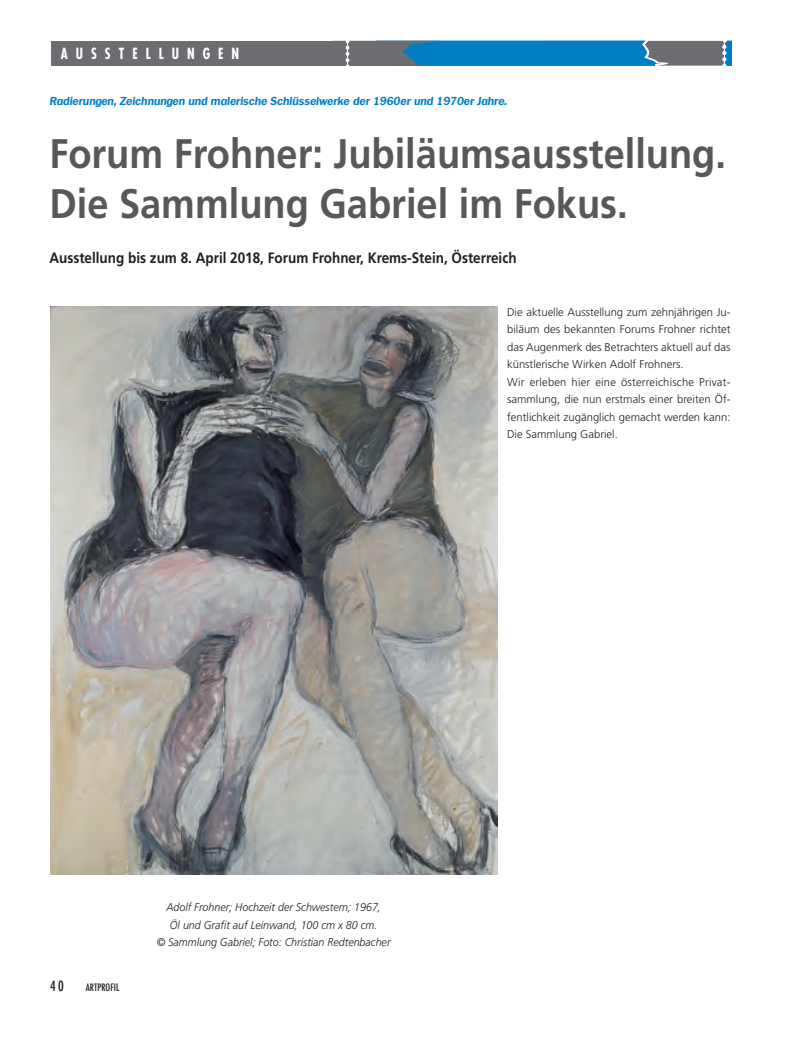
<style>
.page{position:relative;width:805px;height:1053px;background:#fff}
.page>*{position:absolute;margin:0;border:0;box-sizing:border-box;transform-origin:0 0}
.t1{font:700 41.25px/49.5px "Frutiger";color:#57585a;scale:.92 1}
.t2{font:700 15px "Frutiger";color:#231f20;scale:.9 1}
.t3{font:700 condensed 15px "Futura";letter-spacing:.6em;color:#fff;scale:.89 1}
.t4{font:500 condensed 13.75px "Futura";color:#231f20}
.t5{font:300 11.25px/17.5px "Frutiger";color:#231f20}
.t6{font:italic 300 11.25px/17.5px "Frutiger";color:#231f20;text-align:center;scale:.95 1}
.t7{font:italic 700 11.25px "Futon";color:#007ec5}
.t8{font:500 condensed 10px "Futura";color:#231f20}
</style>
<div class="page">
<img style="left:50px;top:306px;width:447px;height:568px">
<div style="left:51px;top:41px;width:680px;height:25px;background:#6c6d70"></div>
<svg style="left:332px;top:40px;width:399px;height:26px"></svg>
<h2 class="t3" style="left:61px;top:44px;width:202px">AUSSTELLUNGEN</h2>
<h2 class="t3" style="left:61px;top:44px;width:96px">RAHMEN</h2>
<p class="t7" style="left:49px;top:94px;width:459px">Radierungen, Zeichnungen und malerische Schlüsselwerke der 1960er und 1970er Jahre.</p>
<h1 class="t1" style="left:49px;top:129px;width:736px">Forum Frohner: Jubiläumsausstellung.<br>Die Sammlung Gabriel im Fokus.</h1>
<h2 class="t2" style="left:49px;top:249px;width:520px">Ausstellung bis zum 8. April 2018, Forum Frohner, Krems-Stein, Österreich</h2>
<p class="t5" style="left:507px;top:303px;width:225px">Die aktuelle Ausstellung zum zehnjährigen Ju&shy;biläum des bekannten Forums Frohner richtet das Augenmerk des Betrachters aktuell auf das künstlerische Wirken Adolf Frohners.<br>Wir erleben hier eine österreichische Privat&shy;sammlung, die nun erstmals einer breiten Öf&shy;fentlichkeit zugänglich gemacht werden kann:<br>Die Sammlung Gabriel.</p>
<p class="t4" style="left:50px;top:977px;width:15px">40</p>
<p class="t8" style="left:86px;top:980px;width:35px">ARTPROFIL</p>
<p class="t6" style="left:157px;top:898px;width:247px">Adolf Frohner; Hochzeit der Schwestern; 1967,<br>Öl und Grafit auf Leinwand, 100 cm x 80 cm.<br>© Sammlung Gabriel; Foto: Christian Redtenbacher</p>
</div>
